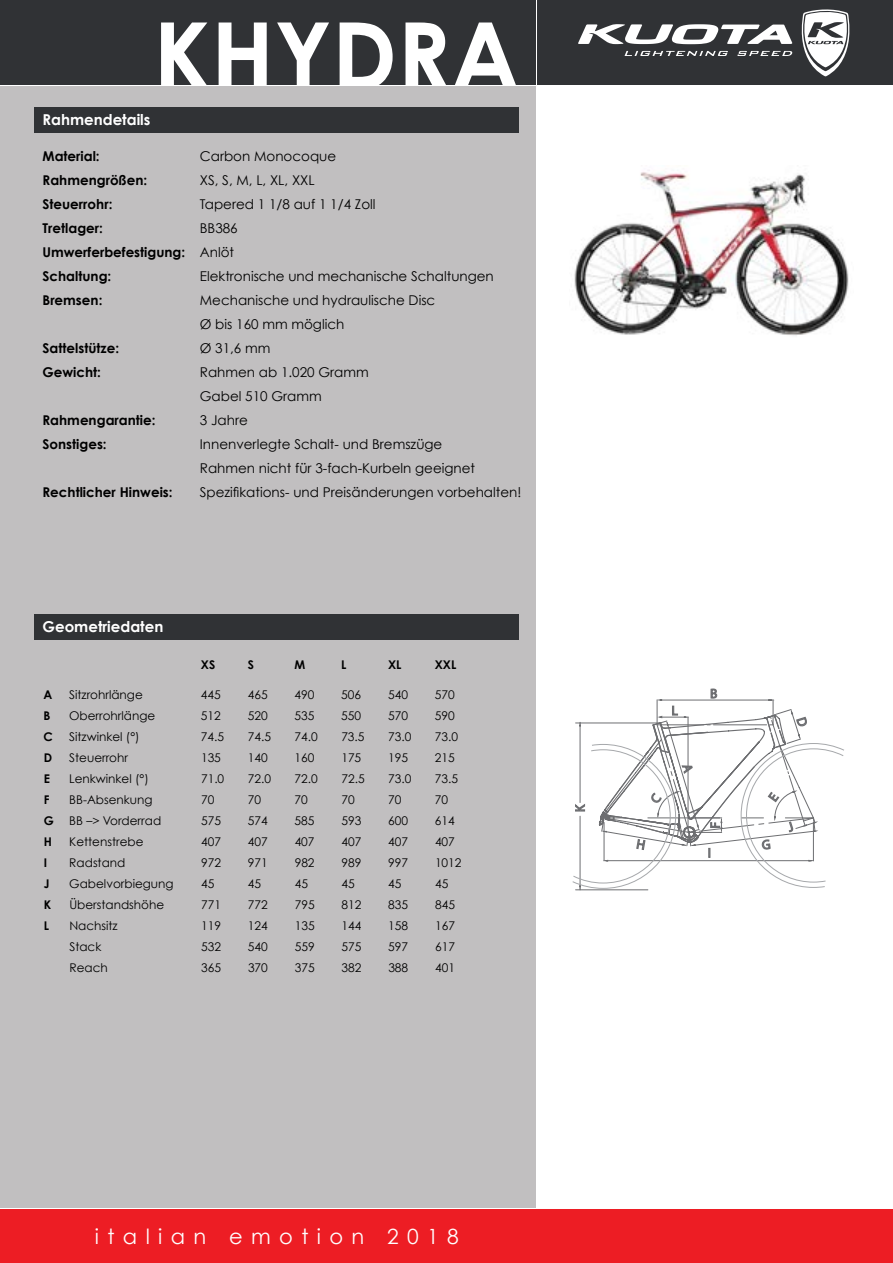
<style>
.page{position:relative;width:893px;height:1263px;background:#fff}
.page>*{position:absolute;margin:0;border:0;box-sizing:border-box;transform-origin:0 0}
.t1{font:700 93px "Century Gothic";color:#fff}
.t2{font:21px "Century Gothic";letter-spacing:.4em;color:#fff}
.t3{font:700 15px "Century Gothic";color:#fff}
.t4{font:13.5px/24px "Century Gothic";color:#000}
.t5{font:700 13.5px/24px "Century Gothic";color:#000}
.t6{font:12px "Century Gothic";color:#000}
.t7{font:700 12px "Century Gothic";color:#000}
.s1{font-weight:400}
</style>
<div class="page">
<div style="left:0;top:86px;width:536px;height:1122px;background:#c1bfc0"></div>
<div style="left:34px;top:614px;width:485px;height:26px;background:#303235"></div>
<div style="left:537px;top:0;width:356px;height:85px;background:#303235"></div>
<div style="left:0;top:0;width:536px;height:85px;background:#303235"></div>
<div style="left:0;top:1209px;width:893px;height:54px;background:#ed1d24"></div>
<div style="left:34px;top:107px;width:485px;height:26px;background:#303235"></div>
<hr style="left:576px;top:889px;width:72px;height:1px;background:#6d6e71">
<svg style="left:572px;top:688px;width:272px;height:201px"></svg>
<svg style="left:578px;top:24px;width:214px;height:20px"></svg>
<svg style="left:624px;top:51px;width:168px;height:5px"></svg>
<svg style="left:801px;top:9px;width:49px;height:67px"></svg>
<img style="left:574px;top:170px;width:275px;height:166px">
<p class="t3" style="left:43px;top:110px;width:109px">Rahmendetails</p>
<h1 class="t1" style="left:153px;top:-3px;width:368px">KHYDRA</h1>
<p class="t5" style="left:43px;top:143px;width:59px">Material:</p>
<p class="t4" style="left:200px;top:144px;width:138px">Carbon Monocoque</p>
<p class="t5" style="left:43px;top:167px;width:106px">Rahmengrößen:</p>
<p class="t4" style="left:200px;top:168px;width:116px">XS, S, M, L, XL, XXL</p>
<p class="t5" style="left:43px;top:191px;width:71px">Steuerrohr:</p>
<p class="t4" style="left:200px;top:192px;width:177px">Tapered 1 1/8 auf 1 1/4 Zoll</p>
<p class="t5" style="left:43px;top:215px;width:62px">Tretlager:</p>
<p class="t5" style="left:43px;top:215px;width:197px;text-indent:157px"><span class="s1">BB386<br></span>Umwerferbefestigung: <span class="s1">Anlöt<br></span>Schaltung:</p>
<p class="t4" style="left:200px;top:264px;width:296px">Elektronische und mechanische Schaltungen</p>
<p class="t5" style="left:43px;top:287px;width:61px">Bremsen:</p>
<p class="t4" style="left:200px;top:288px;width:237px">Mechanische und hydraulische Disc<br>Ø bis 160 mm möglich</p>
<p class="t5" style="left:43px;top:335px;width:78px">Sattelstütze:</p>
<p class="t4" style="left:200px;top:336px;width:72px">Ø 31,6 mm</p>
<p class="t5" style="left:42px;top:359px;width:60px">Gewicht:</p>
<p class="t4" style="left:200px;top:360px;width:171px">Rahmen ab 1.020 Gramm<br>Gabel 510 Gramm</p>
<p class="t5" style="left:42px;top:407px;width:115px">Rahmengarantie:</p>
<p class="t4" style="left:200px;top:408px;width:49px">3 Jahre</p>
<p class="t5" style="left:42px;top:431px;width:66px">Sonstiges:</p>
<p class="t4" style="left:200px;top:432px;width:277px">Innenverlegte Schalt- und Bremszüge<br>Rahmen nicht für 3-fach-Kurbeln geeignet</p>
<p class="t5" style="left:42px;top:479px;width:132px">Rechtlicher Hinweis:</p>
<p class="t4" style="left:200px;top:480px;width:323px">Spezifikations- und Preisänderungen vorbehalten!</p>
<p class="t3" style="left:43px;top:617px;width:122px">Geometriedaten</p>
<p class="t7" style="left:201px;top:657px;width:16px">XS</p>
<p class="t7" style="left:248px;top:657px;width:8px">S</p>
<p class="t7" style="left:294px;top:657px;width:12px">M</p>
<p class="t7" style="left:341px;top:657px;width:7px">L</p>
<p class="t7" style="left:388px;top:657px;width:15px">XL</p>
<p class="t7" style="left:435px;top:657px;width:23px">XXL</p>
<p class="t7" style="left:44px;top:687px;width:10px">A</p>
<p class="t6" style="left:69px;top:688px;width:75px">Sitzrohrlänge</p>
<p class="t6" style="left:201px;top:688px;width:21px">445</p>
<p class="t6" style="left:248px;top:688px;width:21px">465</p>
<p class="t6" style="left:294px;top:688px;width:21px">490</p>
<p class="t6" style="left:341px;top:688px;width:21px">506</p>
<p class="t6" style="left:388px;top:688px;width:21px">540</p>
<p class="t6" style="left:435px;top:688px;width:21px">570</p>
<p class="t7" style="left:44px;top:708px;width:8px">B</p>
<p class="t6" style="left:69px;top:709px;width:88px">Oberrohrlänge</p>
<p class="t6" style="left:201px;top:709px;width:21px">512</p>
<p class="t6" style="left:248px;top:709px;width:21px">520</p>
<p class="t6" style="left:295px;top:709px;width:21px">535</p>
<p class="t6" style="left:341px;top:709px;width:21px">550</p>
<p class="t6" style="left:388px;top:709px;width:21px">570</p>
<p class="t6" style="left:435px;top:709px;width:21px">590</p>
<p class="t7" style="left:44px;top:729px;width:11px">C</p>
<p class="t6" style="left:69px;top:730px;width:72px">Sitzwinkel (°)</p>
<p class="t6" style="left:201px;top:730px;width:25px">74.5</p>
<p class="t6" style="left:248px;top:730px;width:25px">74.5</p>
<p class="t6" style="left:295px;top:730px;width:25px">74.0</p>
<p class="t6" style="left:341px;top:730px;width:25px">73.5</p>
<p class="t6" style="left:388px;top:730px;width:25px">73.0</p>
<p class="t6" style="left:435px;top:730px;width:25px">73.0</p>
<p class="t7" style="left:44px;top:750px;width:10px">D</p>
<p class="t6" style="left:69px;top:751px;width:60px">Steuerrohr</p>
<p class="t6" style="left:201px;top:751px;width:21px">135</p>
<p class="t6" style="left:248px;top:751px;width:21px">140</p>
<p class="t6" style="left:295px;top:751px;width:21px">160</p>
<p class="t6" style="left:341px;top:751px;width:21px">175</p>
<p class="t6" style="left:388px;top:751px;width:21px">195</p>
<p class="t6" style="left:435px;top:751px;width:21px">215</p>
<p class="t7" style="left:44px;top:771px;width:8px">E</p>
<p class="t6" style="left:69px;top:772px;width:81px">Lenkwinkel (°)</p>
<p class="t6" style="left:201px;top:772px;width:25px">71.0</p>
<p class="t6" style="left:248px;top:772px;width:25px">72.0</p>
<p class="t6" style="left:295px;top:772px;width:25px">72.0</p>
<p class="t6" style="left:341px;top:772px;width:25px">72.5</p>
<p class="t6" style="left:388px;top:772px;width:25px">73.0</p>
<p class="t6" style="left:435px;top:772px;width:25px">73.5</p>
<p class="t7" style="left:44px;top:792px;width:7px">F</p>
<p class="t6" style="left:69px;top:793px;width:85px">BB-Absenkung</p>
<p class="t6" style="left:201px;top:793px;width:15px">70</p>
<p class="t6" style="left:248px;top:793px;width:15px">70</p>
<p class="t6" style="left:295px;top:793px;width:15px">70</p>
<p class="t6" style="left:341px;top:793px;width:15px">70</p>
<p class="t6" style="left:388px;top:793px;width:15px">70</p>
<p class="t6" style="left:435px;top:793px;width:15px">70</p>
<p class="t7" style="left:44px;top:813px;width:12px">G</p>
<p class="t6" style="left:69px;top:814px;width:93px">BB –&gt; Vorderrad</p>
<p class="t6" style="left:201px;top:814px;width:21px">575</p>
<p class="t6" style="left:248px;top:814px;width:21px">574</p>
<p class="t6" style="left:295px;top:814px;width:21px">585</p>
<p class="t6" style="left:341px;top:814px;width:21px">593</p>
<p class="t6" style="left:388px;top:814px;width:21px">600</p>
<p class="t6" style="left:435px;top:814px;width:21px">614</p>
<p class="t7" style="left:44px;top:834px;width:10px">H</p>
<p class="t6" style="left:69px;top:835px;width:76px">Kettenstrebe</p>
<p class="t6" style="left:201px;top:835px;width:21px">407</p>
<p class="t6" style="left:248px;top:835px;width:21px">407</p>
<p class="t6" style="left:295px;top:835px;width:21px">407</p>
<p class="t6" style="left:341px;top:835px;width:21px">407</p>
<p class="t6" style="left:388px;top:835px;width:21px">407</p>
<p class="t6" style="left:435px;top:835px;width:21px">407</p>
<p class="t7" style="left:44px;top:855px;width:5px">I</p>
<p class="t6" style="left:69px;top:856px;width:58px">Radstand</p>
<p class="t6" style="left:201px;top:856px;width:21px">972</p>
<p class="t6" style="left:248px;top:856px;width:21px">971</p>
<p class="t6" style="left:295px;top:856px;width:21px">982</p>
<p class="t6" style="left:341px;top:856px;width:21px">989</p>
<p class="t6" style="left:388px;top:856px;width:21px">997</p>
<p class="t6" style="left:435px;top:856px;width:28px">1012</p>
<p class="t7" style="left:44px;top:876px;width:7px">J</p>
<p class="t6" style="left:69px;top:877px;width:106px">Gabelvorbiegung</p>
<p class="t6" style="left:201px;top:877px;width:15px">45</p>
<p class="t6" style="left:248px;top:877px;width:15px">45</p>
<p class="t6" style="left:295px;top:877px;width:15px">45</p>
<p class="t6" style="left:341px;top:877px;width:15px">45</p>
<p class="t6" style="left:388px;top:877px;width:15px">45</p>
<p class="t6" style="left:435px;top:877px;width:15px">45</p>
<p class="t7" style="left:44px;top:897px;width:9px">K</p>
<p class="t6" style="left:69px;top:898px;width:96px">Überstandshöhe</p>
<p class="t6" style="left:201px;top:898px;width:21px">771</p>
<p class="t6" style="left:248px;top:898px;width:21px">772</p>
<p class="t6" style="left:295px;top:898px;width:21px">795</p>
<p class="t6" style="left:341px;top:898px;width:21px">812</p>
<p class="t6" style="left:388px;top:898px;width:21px">835</p>
<p class="t6" style="left:435px;top:898px;width:21px">845</p>
<p class="t7" style="left:44px;top:918px;width:7px">L</p>
<p class="t6" style="left:69px;top:919px;width:50px">Nachsitz</p>
<p class="t6" style="left:201px;top:919px;width:21px">119</p>
<p class="t6" style="left:248px;top:919px;width:21px">124</p>
<p class="t6" style="left:295px;top:919px;width:21px">135</p>
<p class="t6" style="left:341px;top:919px;width:21px">144</p>
<p class="t6" style="left:388px;top:919px;width:21px">158</p>
<p class="t6" style="left:435px;top:919px;width:21px">167</p>
<p class="t6" style="left:69px;top:940px;width:34px">Stack</p>
<p class="t6" style="left:201px;top:940px;width:21px">532</p>
<p class="t6" style="left:248px;top:940px;width:21px">540</p>
<p class="t6" style="left:295px;top:940px;width:21px">559</p>
<p class="t6" style="left:342px;top:940px;width:21px">575</p>
<p class="t6" style="left:388px;top:940px;width:21px">597</p>
<p class="t6" style="left:435px;top:940px;width:21px">617</p>
<p class="t6" style="left:69px;top:961px;width:40px">Reach</p>
<p class="t6" style="left:201px;top:961px;width:21px">365</p>
<p class="t6" style="left:248px;top:961px;width:21px">370</p>
<p class="t6" style="left:295px;top:961px;width:21px">375</p>
<p class="t6" style="left:342px;top:961px;width:21px">382</p>
<p class="t6" style="left:388px;top:961px;width:21px">388</p>
<p class="t6" style="left:435px;top:961px;width:21px">401</p>
<h2 class="t2" style="left:95px;top:1223px;width:365px">italian emotion 2018</h2>
</div>
